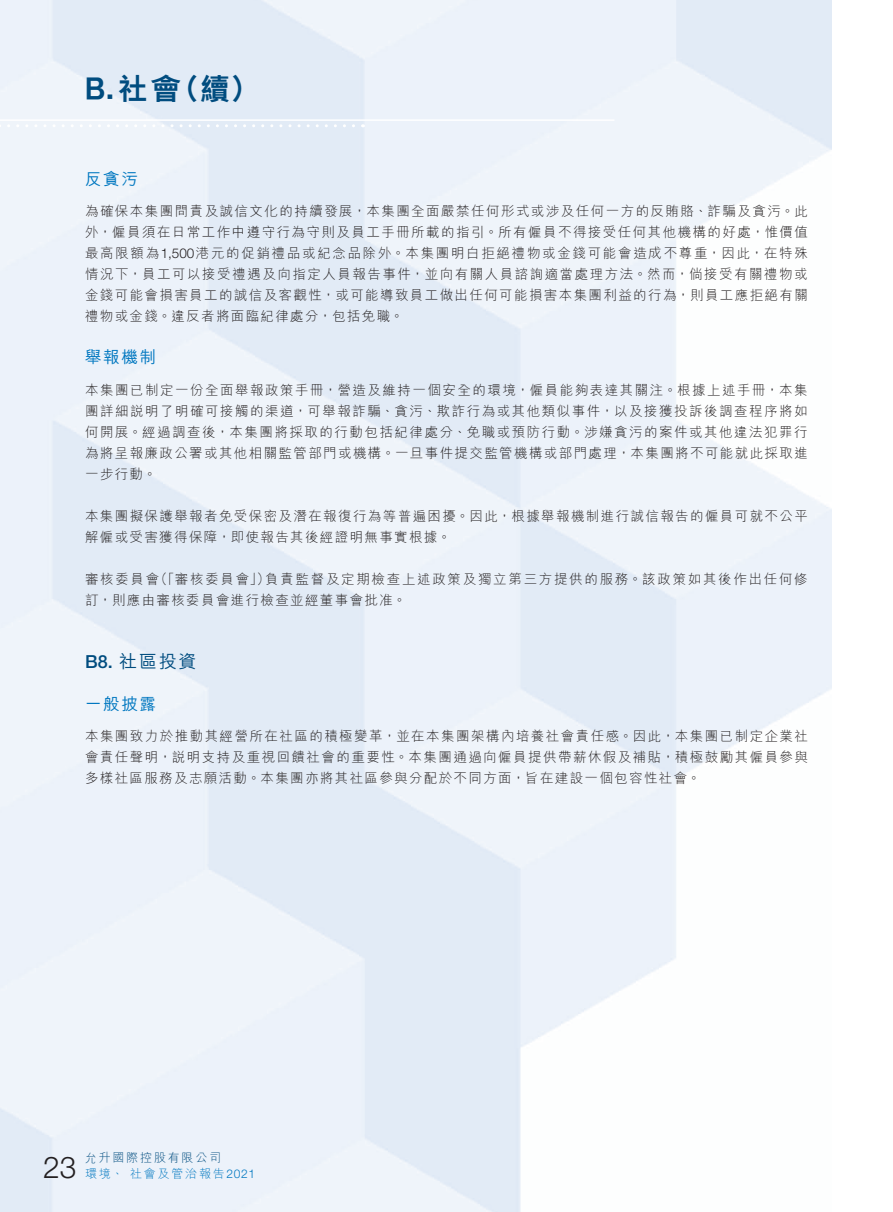
<style>
.page{position:relative;width:893px;height:1212px;background:#fff}
.page>*{position:absolute;margin:0;border:0;box-sizing:border-box;transform-origin:0 0}
.t1{font:800 30px "M Hei HK";color:#004c7f}
.t2{font:300 30px "Helvetica Neue LT Std";color:#231f20}
.t3{font:500 18px "M Hei HK";color:#004c7f}
.t4{font:500 16.5px "M Hei HK";letter-spacing:.1em;color:#0077c0}
.t5{font:300 13.5px/21px "M Hei HK";letter-spacing:.105em;color:#231f20;text-align:justify}
.t6{font:300 13.5px "M Hei HK";letter-spacing:.125em;color:#231f20}
.t7{font:300 12px "M Hei HK";letter-spacing:.15em;color:#0077c0}
.t8{font:300 12px "M Hei HK";letter-spacing:.15em;color:#004c7f}
.s1{font-family:"Helvetica Neue LT Std"}
</style>
<div class="page">
<svg style="left:0;top:124px;width:354px;height:3px"></svg>
<h1 class="t1" style="left:85px;top:74px;width:97px">B.社會</h1>
<h1 class="t1" style="left:170px;top:74px;width:91px">（續(</h1>
<p class="t4" style="left:85px;top:167px;width:54px">反貪污</p>
<p class="t5" style="left:85px;top:201px;width:724px">為確保本集團問責及誠信文化的持續發展，本集團全面嚴禁任何形式或涉及任何一方的反賄賂、詐騙及貪污。此外，僱員須在日常工作中遵守行為守則及員工手冊所載的指引。所有僱員不得接受任何其他機構的好處，惟價值最高限額為<span class="s1">1,500</span>港元的促銷禮品或紀念品除外。本集團明白拒絕禮物或金錢可能會造成不尊重，因此，在特殊情況下，員工可以接受禮遇及向指定人員報告事件，並向有關人員諮詢適當處理方法。然而，倘接受有關禮物或金錢可能會損害員工的誠信及客觀性，或可能導致員工做出任何可能損害本集團利益的行為，則員工應拒絕有關禮物或金錢。違反者將面臨紀律處分，包括免職。</p>
<p class="t4" style="left:85px;top:345px;width:72px">舉報機制</p>
<p class="t5" style="left:85px;top:379px;width:724px">本集團已制定一份全面舉報政策手冊，營造及維持一個安全的環境，僱員能夠表達其關注。根據上述手冊，本集團詳細說明了明確可接觸的渠道，可舉報詐騙、貪污、欺詐行為或其他類似事件，以及接獲投訴後調查程序將如何開展。經過調查後，本集團將採取的行動包括紀律處分、免職或預防行動。涉嫌貪污的案件或其他違法犯罪行為將呈報廉政公署或其他相關監管部門或機構。一旦事件提交監管機構或部門處理，本集團將不可能就此採取進一步行動。</p>
<p class="t5" style="left:85px;top:505px;width:724px">本集團擬保護舉報者免受保密及潛在報復行為等普遍困擾。因此，根據舉報機制進行誠信報告的僱員可就不公平解僱或受害獲得保障，即使報告其後經證明無事實根據。</p>
<p class="t6" style="left:265px;top:572px;width:544px">負責監督及定期檢查上述政策及獨立第三方提供的服務。該政策如其後作出任何修</p>
<p class="t5" style="left:154px;top:568px;width:117px">（「審核委員會」）</p>
<p class="t5" style="left:85px;top:568px;width:323px">審核委員會<br>訂，則應由審核委員會進行檢查並經董事會批准。</p>
<h2 class="t3" style="left:85px;top:648px;width:113px"><span class="s1">B8.</span> 社區投資</h2>
<p class="t4" style="left:85px;top:692px;width:72px">一般披露</p>
<p class="t5" style="left:85px;top:726px;width:724px">本集團致力於推動其經營所在社區的積極變革，並在本集團架構內培養社會責任感。因此，本集團已制定企業社會責任聲明，說明支持及重視回饋社會的重要性。本集團通過向僱員提供帶薪休假及補貼，積極鼓勵其僱員參與多樣社區服務及志願活動。本集團亦將其社區參與分配於不同方面，旨在建設一個包容性社會。</p>
<p class="t8" style="left:85px;top:1151px;width:138px">允升國際控股有限公司</p>
<h1 class="t2" style="left:43px;top:1149px;width:35px">23</h1>
<p class="t7" style="left:130px;top:1167px;width:127px">社會及管治報告<span class="s1">2021</span></p>
<p class="t7" style="left:85px;top:1167px;width:40px">環境、</p>
</div>
